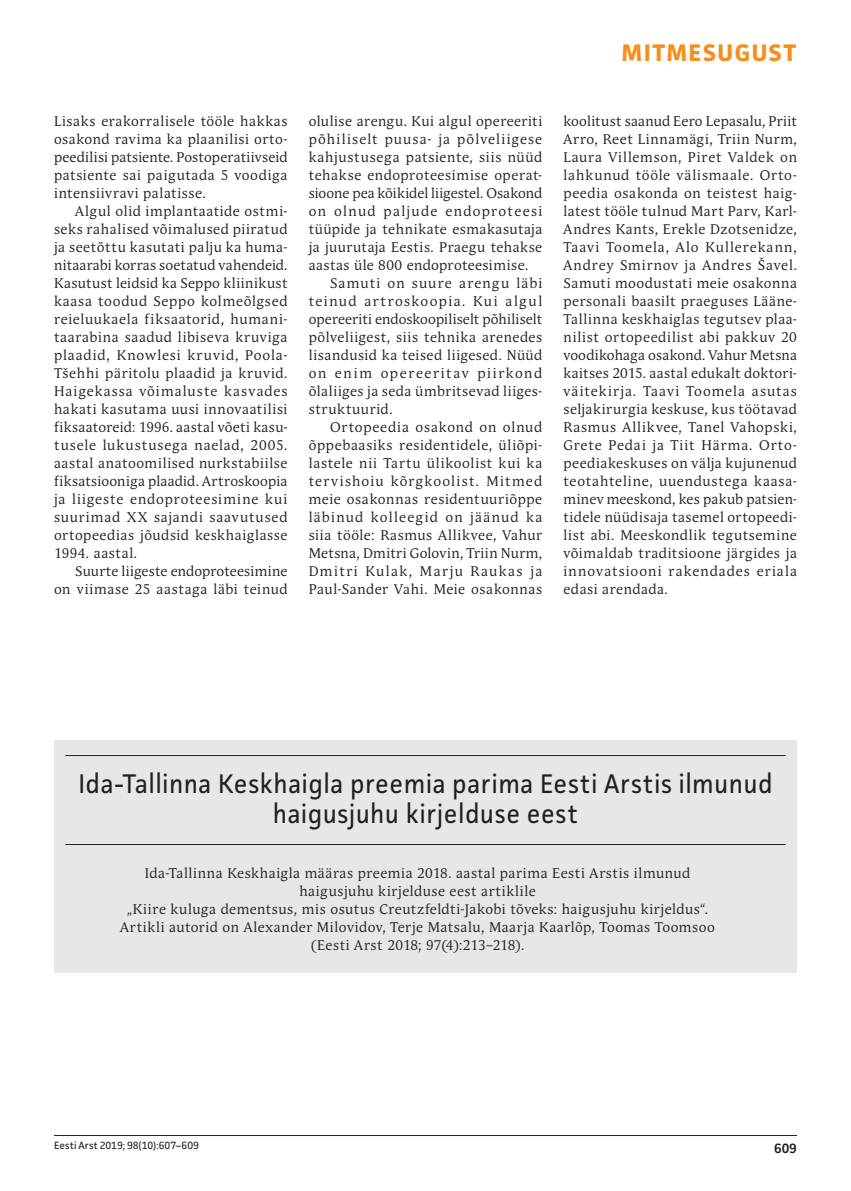
<style>
.page{position:relative;width:851px;height:1191px;background:#fff}
.page>*{position:absolute;margin:0;border:0;box-sizing:border-box;transform-origin:0 0}
.t1{font:27px/30px "Facit";letter-spacing:.015em;color:#231f20;text-align:center;scale:.95 1}
.t2{font:700 24px "Facit";letter-spacing:.055em;color:#f68e1e}
.t3{font:13.95px/18px "Andulka Book Pro";letter-spacing:.04em;color:#231f20;text-align:justify}
.t4{font:600 13.5px "Facit";color:#231f20}
.t5{font:10.5px "Facit";color:#231f20}
</style>
<div class="page">
<hr style="left:54px;top:1135px;width:742px;height:1px;background:#231f20">
<div style="left:54px;top:740px;width:742px;height:233px;background:#e6e7e9"></div>
<hr style="left:65px;top:755px;width:720px;height:1px;background:#231f20">
<hr style="left:65px;top:844px;width:720px;height:1px;background:#231f20">
<h2 class="t2" style="left:621px;top:38px;width:176px">MITMESUGUST</h2>
<p class="t3" style="left:54px;top:112px;width:235px">Lisaks erakorralisele tööle hakkas osakond ravima ka plaanilisi orto&shy;peedilisi patsiente. Postoperatiivseid patsiente sai paigutada 5 voodiga intensiivravi palatisse.</p>
<p class="t3" style="left:54px;top:202px;width:235px;text-indent:21px">Algul olid implantaatide ostmi&shy;seks rahalised võimalused piiratud ja seetõttu kasutati palju ka huma&shy;nitaarabi korras soetatud vahendeid.<br>Kasutust leidsid ka Seppo kliinikust kaasa toodud Seppo kolmeõlgsed reieluukaela fiksaatorid, humani&shy;taarabina saadud libiseva kruviga plaadid, Knowlesi kruvid, Poola-Tšehhi päritolu plaadid ja kruvid.<br>Haigekassa võimaluste kasvades hakati kasutama uusi innovaatilisi fiksaatoreid: 1996. aastal võeti kasu&shy;tusele lukustusega naelad, 2005. aastal anatoomilised nurkstabiilse fiksatsiooniga plaadid. Artroskoopia ja liigeste endoproteesimine kui suurimad XX sajandi saavutused ortopeedias jõudsid keskhaiglasse 1994. aastal.</p>
<p class="t3" style="left:54px;top:562px;width:235px;text-align:right">Suurte liigeste endoproteesimine<br>on viimase 25 aastaga läbi teinud</p>
<p class="t3" style="left:309px;top:112px;width:235px">olulise arengu. Kui algul opereeriti põhiliselt puusa- ja põlveliigese kahjustusega patsiente, siis nüüd tehakse endoproteesimise operat&shy;sioone pea kõikidel liigestel. Osakond on olnud paljude endoproteesi tüüpide ja tehnikate esmakasutaja ja juurutaja Eestis. Praegu tehakse aastas üle 800 endoproteesimise.</p>
<p class="t3" style="left:309px;top:274px;width:235px;text-indent:21px">Samuti on suure arengu läbi teinud artroskoopia. Kui algul opereeriti endoskoopiliselt põhiliselt põlveliigest, siis tehnika arenedes lisandusid ka teised liigesed. Nüüd on enim opereeritav piirkond õlaliiges ja seda ümbritsevad liiges&shy;struktuurid.</p>
<p class="t3" style="left:309px;top:418px;width:235px;text-indent:21px">Ortopeedia osakond on olnud õppebaasiks residentidele, üliõpi&shy;lastele nii Tartu ülikoolist kui ka tervishoiu kõrgkoolist. Mitmed meie osakonnas residentuuriõppe läbinud kolleegid on jäänud ka siia tööle: Rasmus Allikvee, Vahur Metsna, Dmitri Golovin, Triin Nurm, Dmitri Kulak, Marju Raukas ja Paul-Sander Vahi. Meie osakonnas</p>
<p class="t3" style="left:563px;top:112px;width:235px">koolitust saanud Eero Lepasalu, Priit Arro, Reet Linnamägi, Triin Nurm, Laura Villemson, Piret Valdek on lahkunud tööle välismaale. Orto&shy;peedia osakonda on teistest haig&shy;latest tööle tulnud Mart Parv, Karl-Andres Kants, Erekle Dzotsenidze, Taavi Toomela, Alo Kullerekann, Andrey Smirnov ja Andres Šavel.<br>Samuti moodustati meie osakonna personali baasilt praeguses Lääne-Tallinna keskhaiglas tegutsev plaa&shy;nilist ortopeedilist abi pakkuv 20 voodikohaga osakond. Vahur Metsna kaitses 2015. aastal edukalt doktori&shy;väitekirja. Taavi Toomela asutas seljakirurgia keskuse, kus töötavad Rasmus Allikvee, Tanel Vahopski, Grete Pedai ja Tiit Härma. Orto&shy;peediakeskuses on välja kujunenud teotahteline, uuendustega kaasa&shy;minev meeskond, kes pakub patsien&shy;tidele nüüdisaja tasemel ortopeedi&shy;list abi. Meeskondlik tegutsemine võimaldab traditsioone järgides ja innovatsiooni rakendades eriala edasi arendada.</p>
<h1 class="t1" style="left:78px;top:768px;width:732px">Ida-Tallinna Keskhaigla preemia parima Eesti Arstis ilmunud haigusjuhu kirjelduse eest</h1>
<p class="t3" style="left:120px;top:864px;width:596px;text-align:center">Ida-Tallinna Keskhaigla määras preemia 2018. aastal parima Eesti Arstis ilmunud haigusjuhu kirjelduse eest artiklile<br>„Kiire kuluga dementsus, mis osutus Creutzfeldti-Jakobi tõveks: haigusjuhu kirjeldus“.<br>Artikli autorid on Alexander Milovidov, Terje Matsalu, Maarja Kaarlõp, Toomas Toomsoo (Eesti Arst 2018; 97(4):213–218).</p>
<p class="t5" style="left:54px;top:1139px;width:146px">Eesti Arst 2019; 98(10):607–609</p>
<p class="t4" style="left:774px;top:1139px;width:24px">609</p>
</div>
